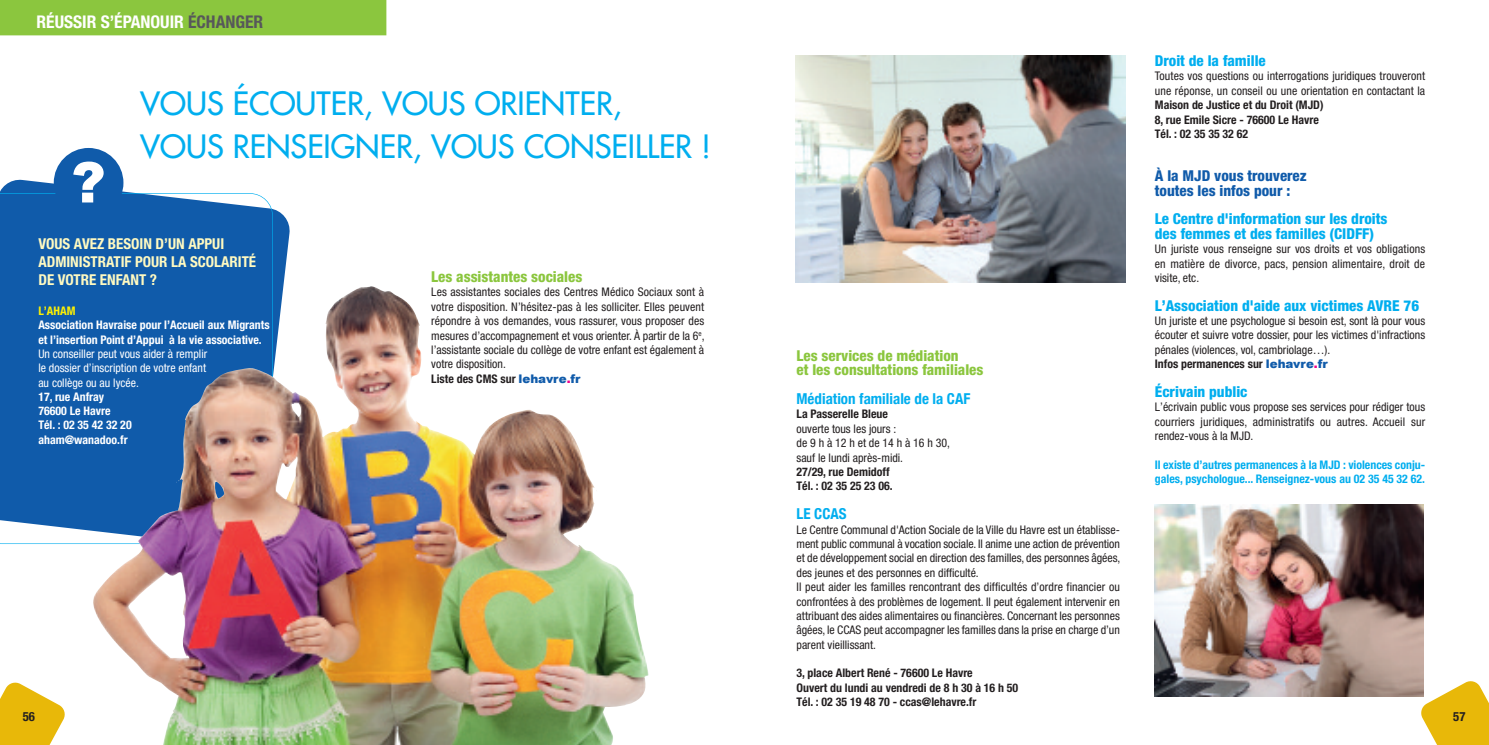
<style>
.page{position:relative;width:1489px;height:745px;background:#fff}
.page>*{position:absolute;margin:0;border:0;box-sizing:border-box;transform-origin:0 0}
.t1{font:900 56.12px "Arial";color:#fff}
.t2{font:31.25px/42.6px "Futura";color:#00aeef}
.t3{font:700 condensed 17.5px "Helvetica Neue";color:#fff}
.t4{font:800 condensed 15px/14.4px "Helvetica Neue";color:#00aeef}
.t5{font:800 condensed 15px/14.4px "Helvetica Neue";color:#8bc63e}
.t6{font:700 condensed 15px/18px "Helvetica Neue";color:#fffac1}
.t7{font:800 condensed 15px/14.4px "Helvetica Neue";color:#105baa}
.t8{font:700 condensed 15px "Helvetica Neue";color:#00aeef}
.t9{font:700 condensed 12.75px "Helvetica Neue";color:#231f20}
.t10{font:condensed 11.88px/14.4px "Helvetica Neue";color:#231f20}
.t11{font:700 condensed 11.88px/14.4px "Helvetica Neue";color:#231f20}
.t12{font:700 condensed 11.88px/14.2px "Helvetica Neue";color:#fff}
.t13{font:700 condensed 11.88px/14.4px "Helvetica Neue";color:#00aeef}
.t14{font:condensed 11.88px/14.2px "Helvetica Neue";color:#fff;text-align:justify}
.t15{font:700 condensed 11.88px "Helvetica Neue";color:#fff101}
.s1{color:#57585a}
.s2{font-weight:700}
.s3{font-family:"Arial";font-weight:900;font-stretch:normal;color:#105baa}
.s4{font-family:"Arial";font-weight:900;font-stretch:normal;color:#ed028c}
</style>
<div class="page">
<svg style="left:0;top:178px;width:290px;height:366px"></svg>
<div style="left:0;top:193px;width:273px;height:350px;background:#105baa"></div>
<img style="left:795px;top:56px;width:330px;height:226px">
<img style="left:1154px;top:504px;width:269px;height:191px">
<img style="left:92px;top:286px;width:556px;height:458px">
<svg style="left:1419px;top:679px;width:69px;height:65px"></svg>
<svg style="left:0;top:682px;width:65px;height:62px"></svg>
<div style="left:54px;top:148px;width:69px;height:69px;background:#105baa;border-radius:50%"></div>
<div style="left:0;top:0;width:386px;height:35px;background:#8bc63e"></div>
<h3 class="t3" style="left:37px;top:15px;width:228px">RÉUSSIR S’ÉPANOUIR <span class="s1">ÉCHANGER</span></h3>
<h1 class="t1" style="left:71px;top:141px;width:36px">?</h1>
<h2 class="t2" style="left:140px;top:84px;width:572px">VOUS ÉCOUTER, VOUS ORIENTER,<br>VOUS RENSEIGNER, VOUS CONSEILLER !</h2>
<p class="t6" style="left:38px;top:236px;width:219px">VOUS AVEZ BESOIN D’UN APPUI<br>ADMINISTRATIF POUR LA SCOLARITÉ<br>DE VOTRE ENFANT ?</p>
<p class="t15" style="left:38px;top:306px;width:39px">L’AHAM</p>
<p class="t12" style="left:38px;top:319px;width:233px">Association Havraise pour l’Accueil aux Migrants et l’insertion Point d’Appui à la vie associative.</p>
<p class="t14" style="left:38px;top:347px;width:170px">Un conseiller peut vous aider à remplir le dossier d’inscription de votre enfant au collège ou au lycée.</p>
<p class="t12" style="left:38px;top:390px;width:95px">17, rue Anfray<br>76600 Le Havre<br>Tél. : 02 35 42 32 20 aham@wanadoo.fr</p>
<p class="t5" style="left:431px;top:270px;width:152px">Les assistantes sociales</p>
<p class="t10" style="left:431px;top:286px;width:275px">Les assistantes sociales des Centres Médico Sociaux sont à votre disposition. N’hésitez-pas à les solliciter. Elles peuvent répondre à vos demandes, vous rassurer, vous proposer des mesures d’accompagnement et vous orienter. À partir de la 6<sup>e</sup>, l’assistante sociale du collège de votre enfant est également à votre disposition.<br><span class="s2">Liste des CMS sur</span> <span class="s3">lehavre</span><span class="s4">.</span><span class="s3">fr</span></p>
<p class="t5" style="left:796px;top:349px;width:188px">Les services de médiation<br>et les consultations familiales</p>
<p class="t8" style="left:796px;top:389px;width:175px">Médiation familiale de la CaF</p>
<p class="t11" style="left:796px;top:408px;width:93px">La Passerelle Bleue</p>
<p class="t10" style="left:796px;top:422px;width:155px">ouverte tous les jours : de9hà12hetde14hà16h30, sauf le lundi après-midi.</p>
<p class="t11" style="left:796px;top:465px;width:98px">27/29, rue Demidoff<br>Tél. : 02 35 25 23 06.</p>
<p class="t8" style="left:796px;top:504px;width:51px">Le CCas</p>
<p class="t10" style="left:796px;top:523px;width:325px">Le Centre Communal d'Action Sociale de la Ville du Havre est un établisse&shy;ment public communal à vocation sociale. Il anime une action de prévention et de développement social en direction des familles, des personnes âgées, des jeunes et des personnes en difficulté.<br>Il peut aider les familles rencontrant des difficultés d’ordre financier ou confrontées à des problèmes de logement. Il peut également intervenir en attribuant des aides alimentaires ou financières. Concernant les personnes âgées, le CCAS peut accompagner les familles dans la prise en charge d’un parent vieillissant.</p>
<p class="t11" style="left:796px;top:666px;width:223px">3, place Albert René - 76600 Le Havre<br>Ouvert du lundi au vendredi de 8 h 30 à 16 h 50<br>Tél. : 02 35 19 48 70 - ccas@lehavre.fr</p>
<p class="t4" style="left:1154px;top:55px;width:112px">Droit de la famille</p>
<p class="t10" style="left:1154px;top:70px;width:272px">Toutes vos questions ou interrogations juridiques trouveront une réponse, un conseil ou une orientation en contactant la</p>
<p class="t11" style="left:1154px;top:99px;width:170px">Maison de Justice et du Droit (MJD)<br>8, rue Emile Sicre - 76600 Le Havre<br>Tél. : 02 35 35 32 62</p>
<p class="t7" style="left:1154px;top:170px;width:153px">À la MJD vous trouverez toutes les infos pour :</p>
<p class="t4" style="left:1154px;top:213px;width:234px">Le Centre d'information sur les droits des femmes et des familles (CIDFF)</p>
<p class="t10" style="left:1154px;top:242px;width:272px;text-align:justify">Un juriste vous renseigne sur vos droits et vos obligations en matière de divorce, pacs, pension alimentaire, droit de visite, etc.</p>
<p class="t4" style="left:1154px;top:299px;width:266px">L’Association d'aide aux victimes AVRE 76</p>
<p class="t10" style="left:1154px;top:314px;width:272px">Un juriste et une psychologue si besoin est, sont là pour vous écouter et suivre votre dossier, pour les victimes d'infractions pénales (violences, vol, cambriolage…).<br><span class="s2">Infos permanences sur</span> <span class="s3">lehavre</span><span class="s4">.</span><span class="s3">fr</span></p>
<p class="t4" style="left:1154px;top:385px;width:94px">Écrivain public</p>
<p class="t10" style="left:1154px;top:401px;width:272px;text-align:justify">L’écrivain public vous propose ses services pour rédiger tous courriers juridiques, administratifs ou autres. Accueil sur rendez-vous à la MJD.</p>
<p class="t13" style="left:1154px;top:458px;width:272px">Il existe d’autres permanences à la MJD : violences conju&shy;gales, psychologue... Renseignez-vous au 02 35 45 32 62.</p>
<p class="t9" style="left:23px;top:711px;width:14px">56</p>
<p class="t9" style="left:1453px;top:711px;width:14px">57</p>
</div>
